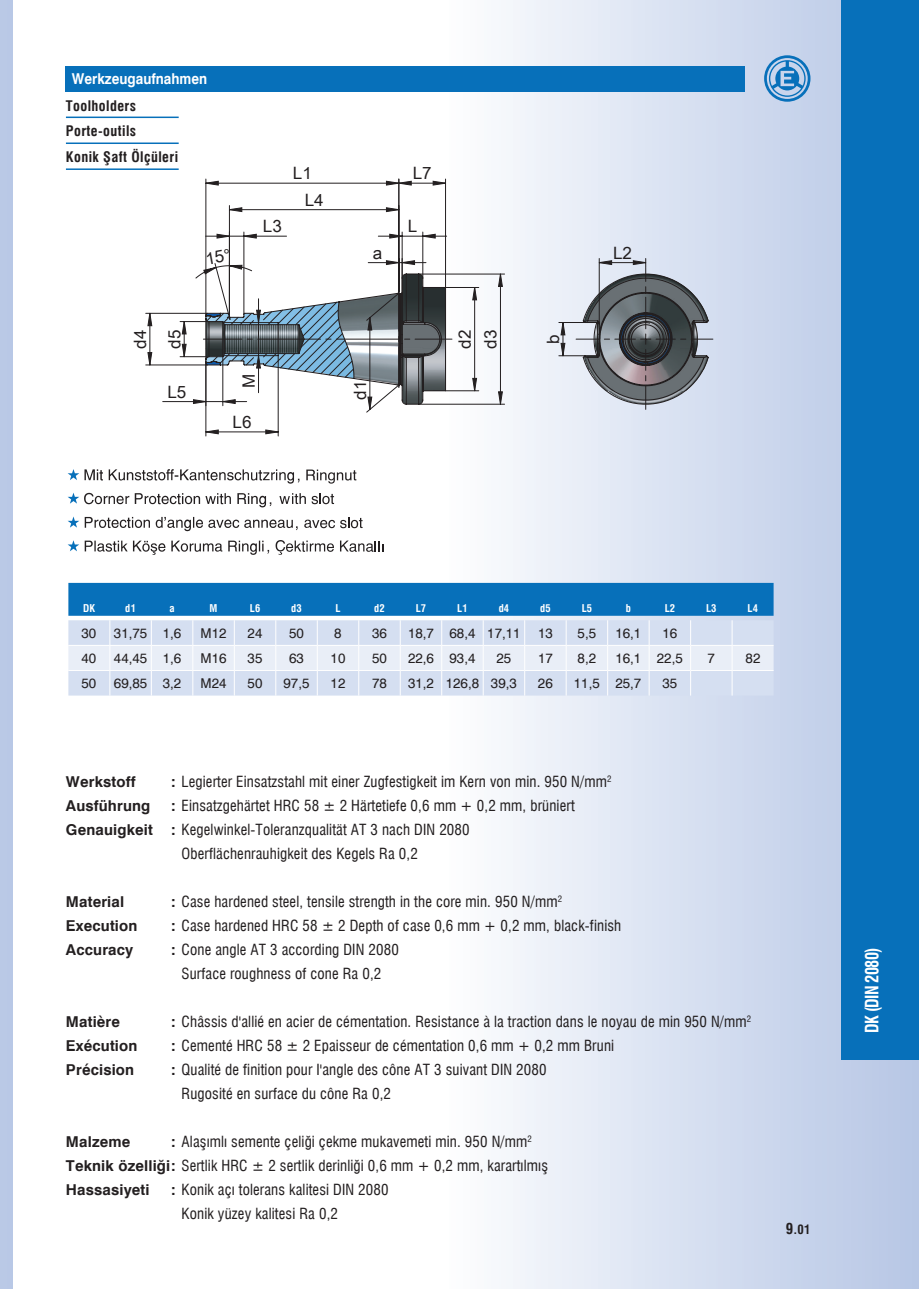
<style>
.page{position:relative;width:919px;height:1289px;background:#fff}
.page>*{position:absolute;margin:0;border:0;box-sizing:border-box;transform-origin:0 0}
.t1{font:700 condensed 18px "Swiss 721 BT";letter-spacing:-.04em;color:#fff;scale:.9 1}
.t2{font:16.95px/34.3px "Arial Unicode MS";color:#231f20}
.t3{font:condensed 15px/24px "Swiss 721 BT";letter-spacing:.01em;color:#231f20}
.t4{font:700 15px "Swiss 721 BT";letter-spacing:.01em;color:#231f20}
.t5{font:700 15px "Swiss 721 BT";color:#fff;scale:.9 1}
.t6{font:700 condensed 14.25px/25.5px "Swiss 721 BT";letter-spacing:.03em;color:#231f20}
.t7{font:13.5px "Swiss 721 BT";color:#231f20}
.t8{font:700 condensed 12.75px "Swiss 721 BT";color:#231f20}
.t9{font:700 condensed 10.5px "Swiss 721 BT";color:#fff}
.s1{font-weight:700;font-stretch:normal}
.s2{font-size:15px}
</style>
<div class="page">
<div style="left:0;top:0;width:13px;height:1288px;background:#bac9e6"></div>
<div style="left:443px;top:0;width:475px;height:1288px;background:linear-gradient(to right,#fdfefe,#b6c6e5)"></div>
<svg style="left:764px;top:55px;width:46px;height:47px;background:#78aad7"></svg>
<div style="left:66px;top:66px;width:679px;height:25px;background:#0770ba"></div>
<hr style="left:66px;top:117px;width:113px;height:1px;background:#0770ba">
<hr style="left:66px;top:142px;width:113px;height:2px;background:#0770ba">
<hr style="left:66px;top:168px;width:113px;height:2px;background:#0770ba">
<hr style="left:205px;top:362px;width:1px;height:74px;background:#231f20">
<hr style="left:278px;top:356px;width:1px;height:80px;background:#231f20">
<hr style="left:146px;top:313px;width:61px;height:1px;background:#231f20">
<hr style="left:146px;top:365px;width:61px;height:1px;background:#231f20">
<svg style="left:206px;top:413px;width:439px;height:21px"></svg>
<svg style="left:340px;top:540px;width:43px;height:12px"></svg>
<svg style="left:68px;top:540px;width:11px;height:11px"></svg>
<svg style="left:85px;top:540px;width:184px;height:15px"></svg>
<svg style="left:68px;top:469px;width:294px;height:62px"></svg>
<svg style="left:275px;top:540px;width:59px;height:15px"></svg>
<svg style="left:68px;top:583px;width:705px;height:112px;background:#9fc3e2"></svg>
<div style="left:841px;top:0;width:77px;height:1059px;background:#0770ba"></div>
<svg style="left:147px;top:181px;width:565px;height:232px"></svg>
<p class="t5" style="left:72px;top:69px;width:152px">Werkzeugaufnahmen</p>
<p class="t6" style="left:66px;top:93px;width:114px">Toolholders<br>Porte-outils<br>Konik Şaft Ölçüleri</p>
<p class="t2" style="left:263px;top:209px;width:20px">L3</p>
<p class="t2" style="left:293px;top:156px;width:20px">L1</p>
<p class="t2" style="left:412px;top:156px;width:20px">L7</p>
<p class="t2" style="left:304px;top:182px;width:20px">L4</p>
<p class="t2" style="left:373px;top:235px;width:11px">a</p>
<p class="t2" style="left:407px;top:209px;width:11px">L</p>
<p class="t2" style="left:122px;top:348px;width:20px;rotate:-90deg">d4 d5</p>
<p class="t2" style="left:167px;top:374px;width:20px">L5</p>
<p class="t2" style="left:231px;top:388px;width:16px;rotate:-90deg">M</p>
<p class="t2" style="left:232px;top:404px;width:20px">L6</p>
<p class="t2" style="left:342px;top:399px;width:20px;rotate:-90deg">d1</p>
<p class="t2" style="left:447px;top:348px;width:20px;rotate:-90deg">d2</p>
<p class="t2" style="left:473px;top:348px;width:20px;rotate:-90deg">d3</p>
<p class="t2" style="left:535px;top:344px;width:11px;rotate:-90deg">b</p>
<p class="t2" style="left:613px;top:235px;width:20px">L2</p>
<p class="t9" style="left:83px;top:601px;width:14px">DK</p>
<p class="t9" style="left:125px;top:601px;width:12px">d1</p>
<p class="t9" style="left:169px;top:601px;width:7px">a</p>
<p class="t9" style="left:209px;top:601px;width:9px">M</p>
<p class="t9" style="left:250px;top:601px;width:12px">L6</p>
<p class="t9" style="left:291px;top:601px;width:12px">d3</p>
<p class="t9" style="left:335px;top:601px;width:7px">L</p>
<p class="t9" style="left:374px;top:601px;width:12px">d2</p>
<p class="t9" style="left:416px;top:601px;width:12px">L7</p>
<p class="t9" style="left:457px;top:601px;width:12px">L1</p>
<p class="t9" style="left:498px;top:601px;width:12px">d4</p>
<p class="t9" style="left:540px;top:601px;width:12px">d5</p>
<p class="t9" style="left:581px;top:601px;width:12px">L5</p>
<p class="t9" style="left:625px;top:601px;width:7px">b</p>
<p class="t9" style="left:664px;top:601px;width:12px">L2</p>
<p class="t9" style="left:706px;top:601px;width:12px">L3</p>
<p class="t9" style="left:747px;top:601px;width:12px">L4</p>
<p class="t7" style="left:81px;top:624px;width:16px">30</p>
<p class="t7" style="left:114px;top:624px;width:69px">31,75 1,6</p>
<p class="t7" style="left:200px;top:624px;width:28px">M12</p>
<p class="t7" style="left:248px;top:624px;width:16px">24</p>
<p class="t7" style="left:289px;top:624px;width:16px">50</p>
<p class="t7" style="left:334px;top:624px;width:9px">8</p>
<p class="t7" style="left:372px;top:624px;width:16px">36</p>
<p class="t7" style="left:408px;top:624px;width:114px">18,7 68,4 17,11</p>
<p class="t7" style="left:538px;top:624px;width:16px">13</p>
<p class="t7" style="left:577px;top:624px;width:20px">5,5</p>
<p class="t7" style="left:615px;top:624px;width:27px">16,1</p>
<p class="t7" style="left:662px;top:624px;width:16px">16</p>
<p class="t7" style="left:81px;top:650px;width:16px">40</p>
<p class="t7" style="left:114px;top:650px;width:69px">44,45 1,6</p>
<p class="t7" style="left:200px;top:650px;width:28px">M16</p>
<p class="t7" style="left:247px;top:650px;width:16px">35</p>
<p class="t7" style="left:289px;top:650px;width:16px">63</p>
<p class="t7" style="left:330px;top:650px;width:16px">10</p>
<p class="t7" style="left:372px;top:650px;width:16px">50</p>
<p class="t7" style="left:408px;top:650px;width:69px">22,6 93,4</p>
<p class="t7" style="left:496px;top:650px;width:16px">25</p>
<p class="t7" style="left:538px;top:650px;width:16px">17</p>
<p class="t7" style="left:577px;top:650px;width:20px">8,2</p>
<p class="t7" style="left:615px;top:650px;width:69px">16,1 22,5</p>
<p class="t7" style="left:707px;top:650px;width:9px">7</p>
<p class="t7" style="left:745px;top:650px;width:16px">82</p>
<p class="t7" style="left:81px;top:675px;width:16px">50</p>
<p class="t7" style="left:114px;top:675px;width:69px">69,85 3,2</p>
<p class="t7" style="left:200px;top:675px;width:28px">M24</p>
<p class="t7" style="left:247px;top:675px;width:16px">50</p>
<p class="t7" style="left:283px;top:675px;width:27px">97,5</p>
<p class="t7" style="left:330px;top:675px;width:16px">12</p>
<p class="t7" style="left:372px;top:675px;width:16px">78</p>
<p class="t7" style="left:408px;top:675px;width:110px">31,2 126,8 39,3</p>
<p class="t7" style="left:538px;top:675px;width:16px">26</p>
<p class="t7" style="left:574px;top:675px;width:69px">11,5 25,7</p>
<p class="t7" style="left:662px;top:675px;width:16px">35</p>
<p class="t4" style="left:66px;top:772px;width:71px">Werkstoff</p>
<p class="t3" style="left:171px;top:769px;width:442px"><span class="s1">:</span> Legierter Einsatzstahl mit einer Zugfestigkeit im Kern von min. 950 N/mm<sup>2</sup></p>
<p class="t4" style="left:66px;top:796px;width:86px">Ausführung</p>
<p class="t3" style="left:171px;top:793px;width:405px"><span class="s1">:</span> Einsatzgehärtet HRC 58 ± 2 Härtetiefe 0,6 mm + 0,2 mm, brüniert</p>
<p class="t3" style="left:66px;top:817px;width:405px"><span class="s1">Genauigkeit :</span> Kegelwinkel-Toleranzqualität AT 3 nach DIN 2080</p>
<p class="t3" style="left:181px;top:841px;width:238px">Oberflächenrauhigkeit des Kegels Ra 0,2</p>
<p class="t4" style="left:66px;top:892px;width:60px">Material</p>
<p class="t3" style="left:171px;top:889px;width:392px"><span class="s1">:</span> Case hardened steel, tensile strength in the core min. 950 N/mm<sup>2</sup></p>
<p class="t4" style="left:66px;top:916px;width:73px">Execution</p>
<p class="t3" style="left:171px;top:913px;width:452px"><span class="s1">:</span> Case hardened HRC 58 ± 2 Depth of case 0,6 mm + 0,2 mm, black-finish</p>
<p class="t4" style="left:66px;top:940px;width:69px">Accuracy</p>
<p class="t3" style="left:171px;top:937px;width:229px;text-align:center"><span class="s1">:</span> Cone angle AT 3 according DIN 2080<br>Surface roughness of cone Ra 0,2</p>
<p class="t4" style="left:66px;top:1012px;width:56px">Matière</p>
<p class="t3" style="left:171px;top:1009px;width:581px"><span class="s1">:</span> Châssis d'allié en acier de cémentation. Resistance à la traction dans le noyau de min 950 N/mm<sup>2</sup></p>
<p class="t4" style="left:66px;top:1036px;width:73px">Exécution</p>
<p class="t3" style="left:171px;top:1033px;width:444px"><span class="s1">:</span> Cementé HRC 58 ± 2 Epaisseur de cémentation 0,6 mm + 0,2 mm Bruni</p>
<p class="t4" style="left:66px;top:1060px;width:70px">Précision</p>
<p class="t3" style="left:181px;top:1057px;width:366px;text-indent:-10px"><span class="s1">:</span> Qualité de finition pour I'angle des cône AT 3 suivant DIN 2080<br>Rugosité en surface du cône Ra 0,2</p>
<p class="t4" style="left:66px;top:1132px;width:66px">Malzeme</p>
<p class="t3" style="left:66px;top:1129px;width:483px;text-indent:105px"><span class="s1">:</span> Alaşımlı semente çeliği çekme mukavemeti min. 950 N/mm<sup>2<br></sup><span class="s1">Teknik özelliği :</span> Sertlik HRC ± 2 sertlik derinliği 0,6 mm + 0,2 mm, karartılmış<br><span class="s1">Hassasiyeti</span></p>
<p class="t3" style="left:181px;top:1177px;width:209px;text-indent:-10px"><span class="s1">:</span> Konik açı tolerans kalitesi DIN 2080<br>Konik yüzey kalitesi Ra 0,2</p>
<p class="t8" style="left:785px;top:1221px;width:26px"><span class="s2">9</span>.01</p>
<p class="t1" style="left:861px;top:1032px;width:96px;rotate:-90deg">DK (DIN 2080)</p>
</div>
